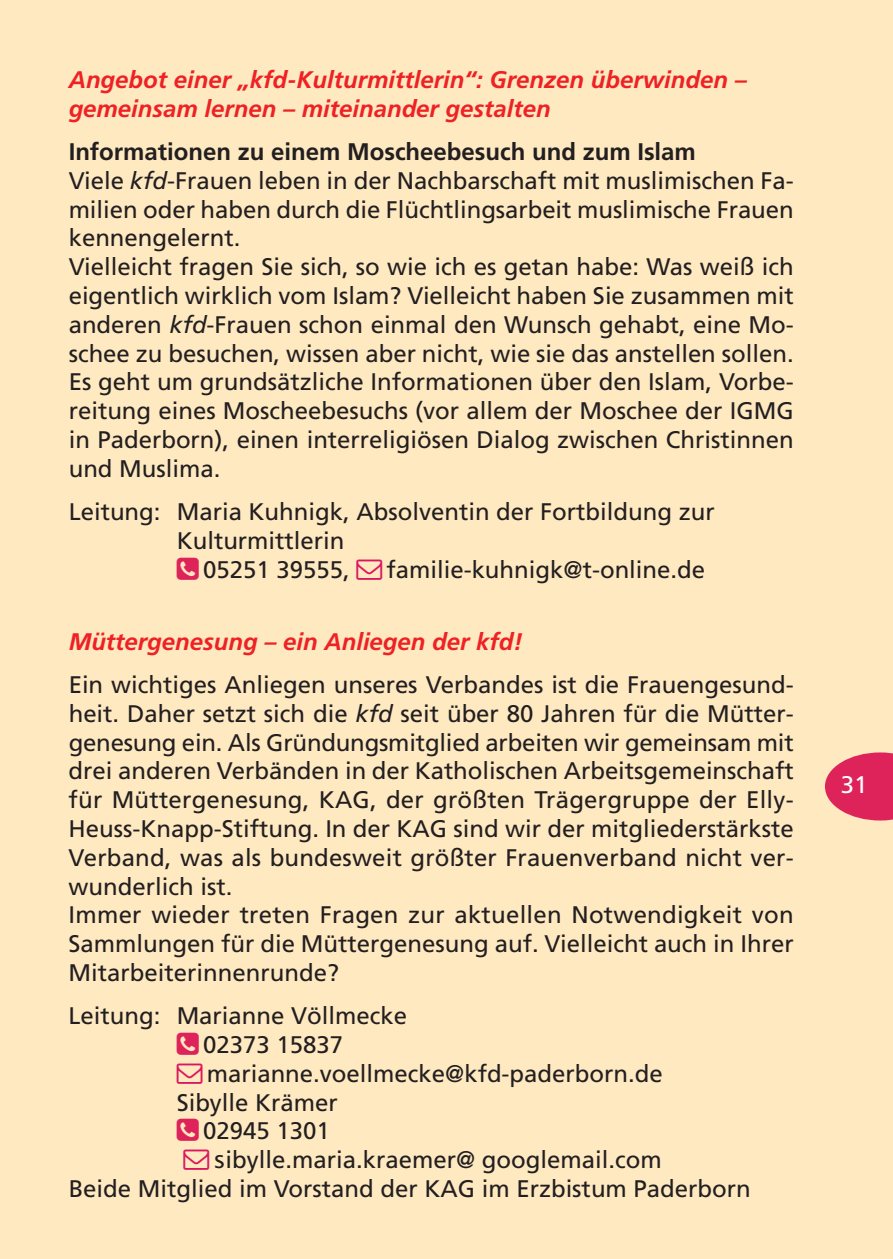
<style>
.page{position:relative;width:893px;height:1259px;background:#fee9c1}
.page>*{position:absolute;margin:0;border:0;box-sizing:border-box;transform-origin:0 0}
.t1{font:24px/28.8px "Frutiger";color:#231f20}
.t2{font:italic 700 24px/28.8px "Frutiger";color:#ee2124}
.t3{font:24px "Frutiger";color:#fff}
.s1{font-weight:700}
.s2{font-style:italic}
.s3{font-family:"Lucida Grande"}
</style>
<div class="page">
<svg style="left:825px;top:752px;width:68px;height:68px"></svg>
<p class="t2" style="left:69px;top:67px;width:679px">Angebot einer „kfd-Kulturmittlerin“: Grenzen überwinden – gemeinsam lernen – miteinander gestalten</p>
<p class="t1" style="left:69px;top:139px;width:727px"><span class="s1">Informationen zu einem Moscheebesuch und zum Islam<br></span>Viele <span class="s2">kfd</span>-Frauen leben in der Nachbarschaft mit muslimischen Fa&shy;milien oder haben durch die Flüchtlingsarbeit muslimische Frauen kennengelernt.<br>Vielleicht fragen Sie sich, so wie ich es getan habe: Was weiß ich eigentlich wirklich vom Islam? Vielleicht haben Sie zusammen mit anderen <span class="s2">kfd</span>-Frauen schon einmal den Wunsch gehabt, eine Mo&shy;schee zu besuchen, wissen aber nicht, wie sie das anstellen sollen.<br>Es geht um grundsätzliche Informationen über den Islam, Vorbe&shy;reitung eines Moscheebesuchs (vor allem der Moschee der IGMG in Paderborn), einen interreligiösen Dialog zwischen Christinnen und Muslima.</p>
<p class="t1" style="left:69px;top:499px;width:647px">Leitung: Maria Kuhnigk, Absolventin der Fortbildung zur</p>
<p class="t1" style="left:177px;top:528px;width:169px">Kulturmittlerin</p>
<p class="t1" style="left:203px;top:557px;width:148px">05251 39555,</p>
<p class="t1" style="left:386px;top:557px;width:320px">familie-kuhnigk@t-online.de</p>
<p class="t2" style="left:69px;top:629px;width:456px">Müttergenesung – ein Anliegen der kfd!</p>
<p class="t1" style="left:69px;top:672px;width:727px">Ein wichtiges Anliegen unseres Verbandes ist die Frauengesund&shy;heit. Daher setzt sich die <span class="s2">kfd</span> seit über 80 Jahren für die Mütter&shy;genesung ein. Als Gründungsmitglied arbeiten wir gemeinsam mit drei anderen Verbänden in der Katholischen Arbeitsgemeinschaft für Müttergenesung, KAG, der größten Trägergruppe der Elly-Heuss-Knapp-Stiftung. In der KAG sind wir der mitgliederstärkste Verband, was als bundesweit größter Frauenverband nicht ver&shy;wunderlich ist.<br>Immer wieder treten Fragen zur aktuellen Notwendigkeit von Sammlungen für die Müttergenesung auf. Vielleicht auch in Ihrer Mitarbeiterinnenrunde?</p>
<p class="t1" style="left:69px;top:1003px;width:340px">Leitung: Marianne Völlmecke</p>
<p class="t1" style="left:203px;top:1032px;width:141px">02373 15837</p>
<p class="t1" style="left:207px;top:1061px;width:458px">marianne.voellmecke@kfd-paderborn.de</p>
<p class="t1" style="left:177px;top:1089px;width:163px">Sibylle Krämer</p>
<p class="t1" style="left:203px;top:1118px;width:128px">02945 1301</p>
<p class="t1" style="left:213px;top:1147px;width:450px"><span class="s3">s</span>ibylle.maria.kraemer@ googlemail.com</p>
<p class="t1" style="left:69px;top:1176px;width:684px">Beide Mitglied im Vorstand der KAG im Erzbistum Paderborn</p>
<p class="t3" style="left:841px;top:775px;width:28px">31</p>
</div>
